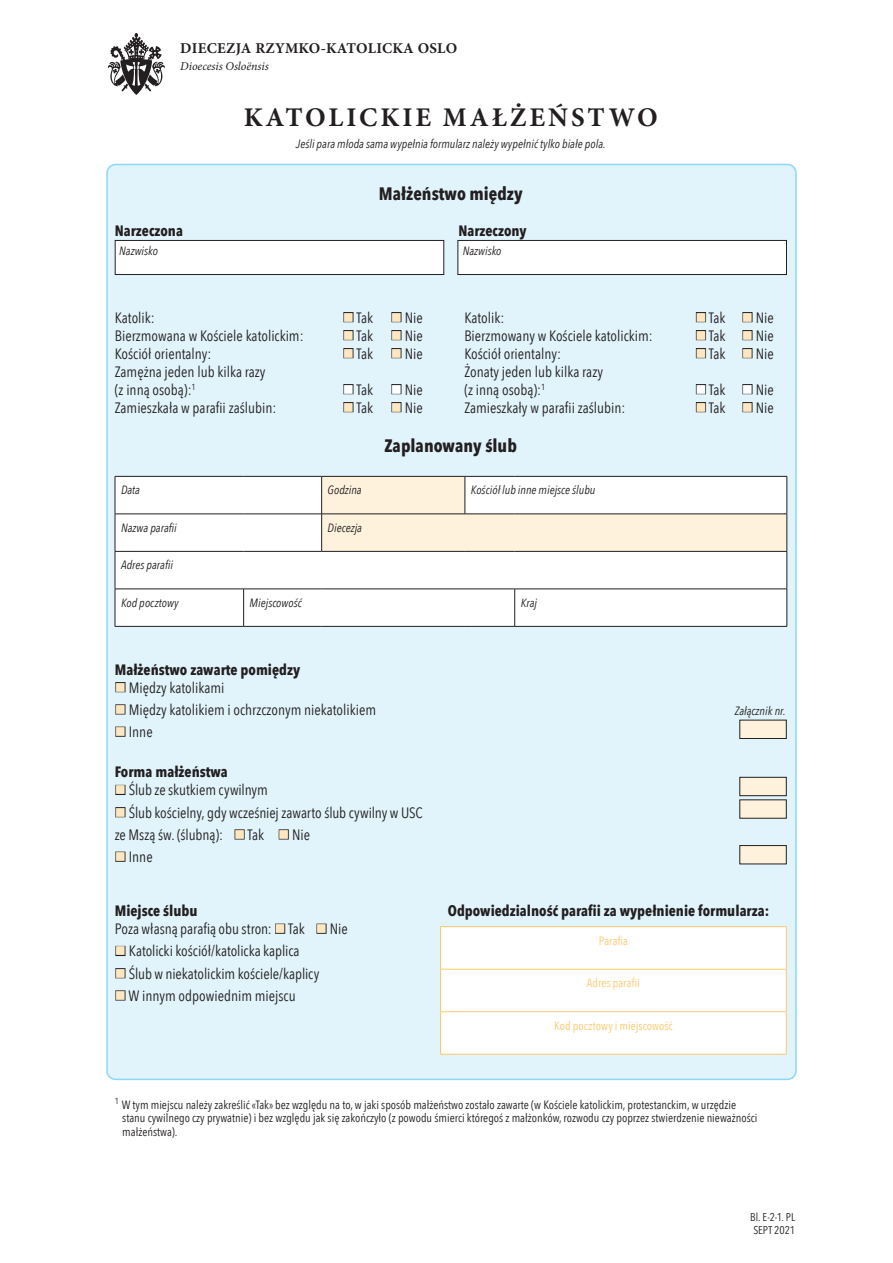
<style>
.page{position:relative;width:893px;height:1263px;background:#fff}
.page>*{position:absolute;margin:0;border:0;box-sizing:border-box;transform-origin:0 0}
.t1{font:700 27px "Minion Pro";letter-spacing:.11em;color:#231f20}
.t2{font:700 18px "Avenir Next Condensed";color:#231f20}
.t3{font:15px/22.2px "Avenir Next Condensed";color:#231f20}
.t4{font:700 15px "Avenir Next Condensed";color:#231f20}
.t5{font:700 15px "Minion Pro";letter-spacing:.02em;color:#231f20}
.t6{font:12px/13.5px "Avenir Next Condensed";color:#231f20}
.t7{font:italic 12px "Avenir Next Condensed";color:#231f20}
.t8{font:12px "Avenir Next Condensed";letter-spacing:.01em;color:#fec86d}
.t9{font:italic 12px "Minion Pro";letter-spacing:-.005em;color:#231f20}
.t10{font:11.25px/13.5px "Avenir Next Condensed";letter-spacing:.005em;color:#231f20}
</style>
<div class="page">
<div style="left:107px;top:164px;width:689px;height:915px;background:#e1f4fc;border-radius:9px"></div>
<div style="left:115px;top:240px;width:329px;height:34px;background:#fff"></div>
<div style="left:115px;top:240px;width:329px;height:35px;border:1px solid #231f20"></div>
<div style="left:458px;top:240px;width:328px;height:34px;background:#fff"></div>
<div style="left:458px;top:240px;width:329px;height:35px;border:1px solid #231f20"></div>
<svg style="left:108px;top:33px;width:57px;height:62px"></svg>
<div style="left:116px;top:477px;width:671px;height:149px;background:#fff"></div>
<svg style="left:322px;top:477px;width:465px;height:74px;background:#fbf3e6"></svg>
<hr style="left:115px;top:476px;width:129px;height:1px;background:#231f20">
<hr style="left:115px;top:477px;width:1px;height:37px;background:#231f20">
<hr style="left:244px;top:476px;width:78px;height:1px;background:#231f20">
<hr style="left:322px;top:476px;width:143px;height:1px;background:#231f20">
<hr style="left:321px;top:477px;width:1px;height:37px;background:#231f20">
<hr style="left:465px;top:476px;width:50px;height:1px;background:#231f20">
<hr style="left:465px;top:477px;width:1px;height:37px;background:#231f20">
<hr style="left:515px;top:476px;width:272px;height:1px;background:#231f20">
<hr style="left:787px;top:477px;width:1px;height:37px;background:#231f20">
<hr style="left:115px;top:514px;width:129px;height:1px;background:#231f20">
<hr style="left:115px;top:514px;width:1px;height:37px;background:#231f20">
<hr style="left:244px;top:514px;width:78px;height:1px;background:#231f20">
<hr style="left:322px;top:514px;width:143px;height:1px;background:#231f20">
<hr style="left:321px;top:514px;width:1px;height:37px;background:#231f20">
<hr style="left:465px;top:514px;width:50px;height:1px;background:#231f20">
<hr style="left:515px;top:514px;width:272px;height:1px;background:#231f20">
<hr style="left:787px;top:514px;width:1px;height:37px;background:#231f20">
<hr style="left:115px;top:551px;width:129px;height:1px;background:#231f20">
<hr style="left:115px;top:552px;width:1px;height:37px;background:#231f20">
<hr style="left:244px;top:551px;width:78px;height:1px;background:#231f20">
<hr style="left:322px;top:551px;width:143px;height:1px;background:#231f20">
<hr style="left:465px;top:551px;width:50px;height:1px;background:#231f20">
<hr style="left:515px;top:551px;width:272px;height:1px;background:#231f20">
<hr style="left:787px;top:552px;width:1px;height:37px;background:#231f20">
<hr style="left:115px;top:589px;width:129px;height:1px;background:#231f20">
<hr style="left:115px;top:589px;width:1px;height:37px;background:#231f20">
<hr style="left:244px;top:589px;width:78px;height:1px;background:#231f20">
<hr style="left:243px;top:589px;width:1px;height:37px;background:#231f20">
<hr style="left:322px;top:589px;width:143px;height:1px;background:#231f20">
<hr style="left:465px;top:589px;width:50px;height:1px;background:#231f20">
<hr style="left:515px;top:589px;width:272px;height:1px;background:#231f20">
<hr style="left:514px;top:589px;width:1px;height:37px;background:#231f20">
<hr style="left:787px;top:589px;width:1px;height:37px;background:#231f20">
<hr style="left:115px;top:626px;width:129px;height:1px;background:#231f20">
<hr style="left:244px;top:626px;width:78px;height:1px;background:#231f20">
<hr style="left:322px;top:626px;width:143px;height:1px;background:#231f20">
<hr style="left:465px;top:626px;width:50px;height:1px;background:#231f20">
<hr style="left:515px;top:626px;width:272px;height:1px;background:#231f20">
<div style="left:740px;top:720px;width:46px;height:18px;background:#fef2dd"></div>
<div style="left:739px;top:720px;width:48px;height:19px;border:1px solid #231f20"></div>
<div style="left:740px;top:777px;width:46px;height:19px;background:#fef2dd"></div>
<div style="left:739px;top:777px;width:48px;height:19px;border:1px solid #231f20"></div>
<div style="left:740px;top:800px;width:46px;height:18px;background:#fef2dd"></div>
<div style="left:739px;top:799px;width:48px;height:20px;border:1px solid #231f20"></div>
<div style="left:740px;top:845px;width:46px;height:19px;background:#fef2dd"></div>
<div style="left:739px;top:845px;width:48px;height:19px;border:1px solid #231f20"></div>
<div style="left:441px;top:927px;width:345px;height:127px;background:#fff"></div>
<hr style="left:440px;top:926px;width:347px;height:1px;background:#fec86d">
<hr style="left:440px;top:927px;width:1px;height:42px;background:#fec86d">
<hr style="left:786px;top:927px;width:1px;height:42px;background:#fec86d">
<hr style="left:440px;top:969px;width:347px;height:1px;background:#fec86d">
<hr style="left:440px;top:969px;width:1px;height:42px;background:#fec86d">
<hr style="left:786px;top:969px;width:1px;height:42px;background:#fec86d">
<hr style="left:440px;top:1011px;width:347px;height:1px;background:#fec86d">
<hr style="left:440px;top:1012px;width:1px;height:42px;background:#fec86d">
<hr style="left:786px;top:1012px;width:1px;height:42px;background:#fec86d">
<hr style="left:440px;top:1054px;width:347px;height:1px;background:#fec86d">
<p class="t5" style="left:180px;top:38px;width:279px">DIECEZJA RZYMKO-KATOLICKA OSLO</p>
<p class="t9" style="left:180px;top:58px;width:90px">Dioecesis Osloënsis</p>
<h1 class="t1" style="left:244px;top:98px;width:415px">KATOLICKIE MAŁŻEŃSTWO</h1>
<p class="t7" style="left:296px;top:137px;width:311px">Jeśli para młoda sama wypełnia formularz należy wypełnić tylko białe pola.</p>
<p class="t2" style="left:379px;top:183px;width:145px">Małżeństwo między</p>
<p class="t4" style="left:115px;top:222px;width:70px">Narzeczona</p>
<p class="t4" style="left:458px;top:222px;width:70px">Narzeczony</p>
<p class="t7" style="left:119px;top:244px;width:40px">Nazwisko</p>
<p class="t7" style="left:463px;top:244px;width:40px">Nazwisko</p>
<p class="t3" style="left:115px;top:305px;width:41px">Katolik:</p>
<p class="t3" style="left:343px;top:305px;width:82px">■ Tak ■ Nie</p>
<p class="t3" style="left:464px;top:305px;width:41px">Katolik:</p>
<p class="t3" style="left:695px;top:305px;width:80px">■ Tak ■ Nie</p>
<p class="t3" style="left:115px;top:323px;width:190px">Bierzmowana w Kościele katolickim:</p>
<p class="t3" style="left:343px;top:323px;width:82px">■ Tak ■ Nie</p>
<p class="t3" style="left:464px;top:323px;width:190px">Bierzmowany w Kościele katolickim:</p>
<p class="t3" style="left:695px;top:323px;width:80px">■ Tak ■ Nie</p>
<p class="t3" style="left:115px;top:341px;width:98px">Kościół orientalny:</p>
<p class="t3" style="left:343px;top:341px;width:82px">■ Tak ■ Nie</p>
<p class="t3" style="left:464px;top:341px;width:98px">Kościół orientalny:</p>
<p class="t3" style="left:695px;top:341px;width:80px">■ Tak ■ Nie</p>
<p class="t3" style="left:115px;top:359px;width:152px">Zamężna jeden lub kilka razy</p>
<p class="t3" style="left:464px;top:359px;width:140px">Żonaty jeden lub kilka razy</p>
<p class="t3" style="left:115px;top:377px;width:82px">(z inną osobą):<sup>1</sup></p>
<p class="t3" style="left:343px;top:377px;width:82px">■ Tak ■ Nie</p>
<p class="t3" style="left:464px;top:377px;width:82px">(z inną osobą):<sup>1</sup></p>
<p class="t3" style="left:695px;top:377px;width:80px">■ Tak ■ Nie</p>
<p class="t3" style="left:115px;top:395px;width:163px">Zamieszkała w parafii zaślubin:</p>
<p class="t3" style="left:343px;top:395px;width:82px">■ Tak ■ Nie</p>
<p class="t3" style="left:464px;top:395px;width:163px">Zamieszkały w parafii zaślubin:</p>
<p class="t3" style="left:695px;top:395px;width:80px">■ Tak ■ Nie</p>
<p class="t2" style="left:385px;top:435px;width:134px">Zaplanowany ślub</p>
<p class="t7" style="left:121px;top:483px;width:21px">Data</p>
<p class="t7" style="left:328px;top:483px;width:36px">Godzina</p>
<p class="t7" style="left:471px;top:483px;width:126px">Kościół lub inne miejsce ślubu</p>
<p class="t7" style="left:121px;top:520px;width:57px">Nazwa parafii</p>
<p class="t7" style="left:328px;top:520px;width:36px">Diecezja</p>
<p class="t7" style="left:121px;top:558px;width:54px">Adres parafii</p>
<p class="t7" style="left:121px;top:595px;width:59px">Kod pocztowy</p>
<p class="t7" style="left:250px;top:595px;width:54px">Miejscowość</p>
<p class="t7" style="left:521px;top:595px;width:18px">Kraj</p>
<p class="t4" style="left:115px;top:660px;width:187px">Małżeństwo zawarte pomiędzy</p>
<p class="t3" style="left:115px;top:675px;width:111px">■ Między katolikami</p>
<p class="t3" style="left:115px;top:698px;width:263px">■ Między katolikiem i ochrzczonym niekatolikiem</p>
<p class="t7" style="left:735px;top:703px;width:52px">Załącznik nr.</p>
<p class="t3" style="left:115px;top:720px;width:39px">■ Inne</p>
<p class="t4" style="left:115px;top:763px;width:115px">Forma małżeństwa</p>
<p class="t3" style="left:115px;top:778px;width:155px">■ Ślub ze skutkiem cywilnym</p>
<p class="t3" style="left:115px;top:800px;width:309px">■ Ślub kościelny, gdy wcześniej zawarto ślub cywilny w USC ze Mszą św. (ślubną): ■ Tak ■ Nie</p>
<p class="t3" style="left:115px;top:845px;width:39px">■ Inne</p>
<p class="t4" style="left:115px;top:902px;width:84px">Miejsce ślubu</p>
<p class="t4" style="left:448px;top:902px;width:323px">Odpowiedzialność parafii za wypełnienie formularza:</p>
<p class="t3" style="left:115px;top:917px;width:235px">Poza własną parafią obu stron: ■ Tak ■ Nie</p>
<p class="t3" style="left:115px;top:939px;width:186px">■ Katolicki kościół/katolicka kaplica</p>
<p class="t3" style="left:115px;top:961px;width:206px">■ Ślub w niekatolickim kościele/kaplicy</p>
<p class="t3" style="left:115px;top:984px;width:182px">■ W innym odpowiednim miejscu</p>
<p class="t8" style="left:599px;top:930px;width:31px">Parafia</p>
<p class="t8" style="left:587px;top:973px;width:54px">Adres parafii</p>
<p class="t8" style="left:554px;top:1015px;width:120px">Kod pocztowy i miejscowość</p>
<p class="t6" style="left:122px;top:1097px;width:637px;text-indent:-7px"><sup>1</sup> W tym miejscu należy zakreślić «Tak» bez względu na to, w jaki sposób małżeństwo zostało zawarte (w Kościele katolickim, protestanckim, w urzędzie stanu cywilnego czy prywatnie) i bez względu jak się zakończyło (z powodu śmierci któregoś z małżonków, rozwodu czy poprzez stwierdzenie nieważności małżeństwa).</p>
<p class="t10" style="left:750px;top:1209px;width:46px">Bl. E-2-1. PL<br>SEPT 2021</p>
</div>
